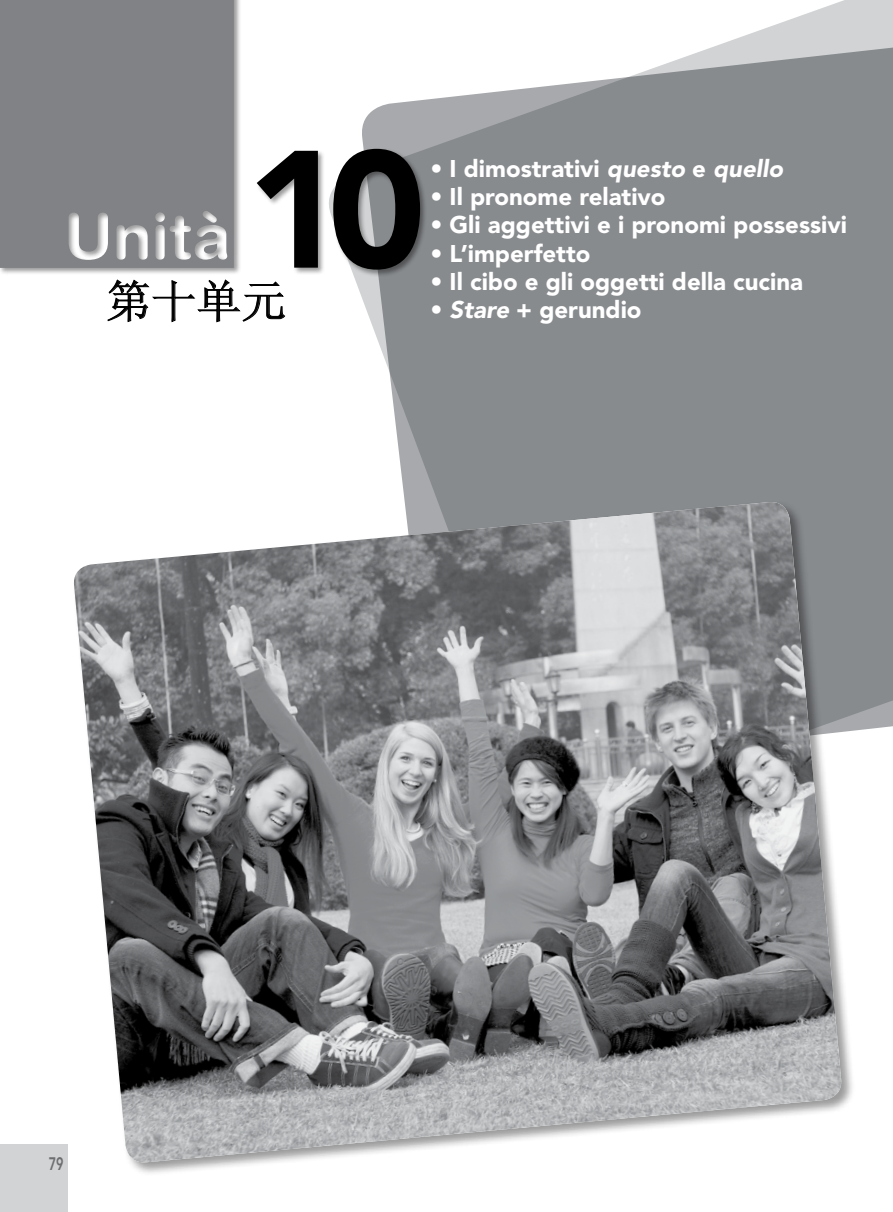
<style>
.page{position:relative;width:893px;height:1212px;background:#fff}
.page>*{position:absolute;margin:0;border:0;box-sizing:border-box;transform-origin:0 0}
.t1{font:900 165px "Avenir LT Std";color:#000}
.t2{font:45px "Sim Sun";color:#000}
.t3{font:900 24px "Avenir";color:#fff}
.t4{font:800 18px "Avenir LT Std";color:#6d6e71;scale:.7 1}
.s1{font-style:italic}
</style>
<div class="page">
<svg style="left:354px;top:0;width:539px;height:731px;fill:#888b8e"></svg>
<div style="left:0;top:0;width:241px;height:276px;background:#000;opacity:.4"></div>
<div style="left:0;top:0;width:234px;height:268px;background:#808285"></div>
<div style="left:256px;top:148px;width:171px;height:129px;background:#000;opacity:.4"></div>
<svg style="left:107px;top:279px;width:179px;height:44px"></svg>
<div style="left:0;top:1144px;width:68px;height:68px;background:#d1d3d4"></div>
<div style="left:72px;top:500px;width:783px;height:676px;background:#000;opacity:.4"></div>
<img style="left:72px;top:502px;width:771px;height:662px">
<h1 class="t1" style="left:247px;top:110px;width:180px">10</h1>
<h2 class="t2" style="left:106px;top:279px;width:181px">第十单元</h2>
<p class="t3" style="left:431px;top:154px;width:354px">• I dimostrativi <span class="s1">questo</span> e <span class="s1">quello</span></p>
<p class="t3" style="left:431px;top:182px;width:237px">• Il pronome relativo</p>
<p class="t3" style="left:431px;top:211px;width:418px">• Gli aggettivi e i pronomi possessivi</p>
<p class="t3" style="left:431px;top:239px;width:161px">• L’imperfetto</p>
<p class="t3" style="left:431px;top:267px;width:374px">• Il cibo e gli oggetti della cucina</p>
<p class="t3" style="left:431px;top:295px;width:213px">• <span class="s1">Stare</span> + gerundio</p>
<p class="t4" style="left:49px;top:1153px;width:23px">79</p>
</div>
